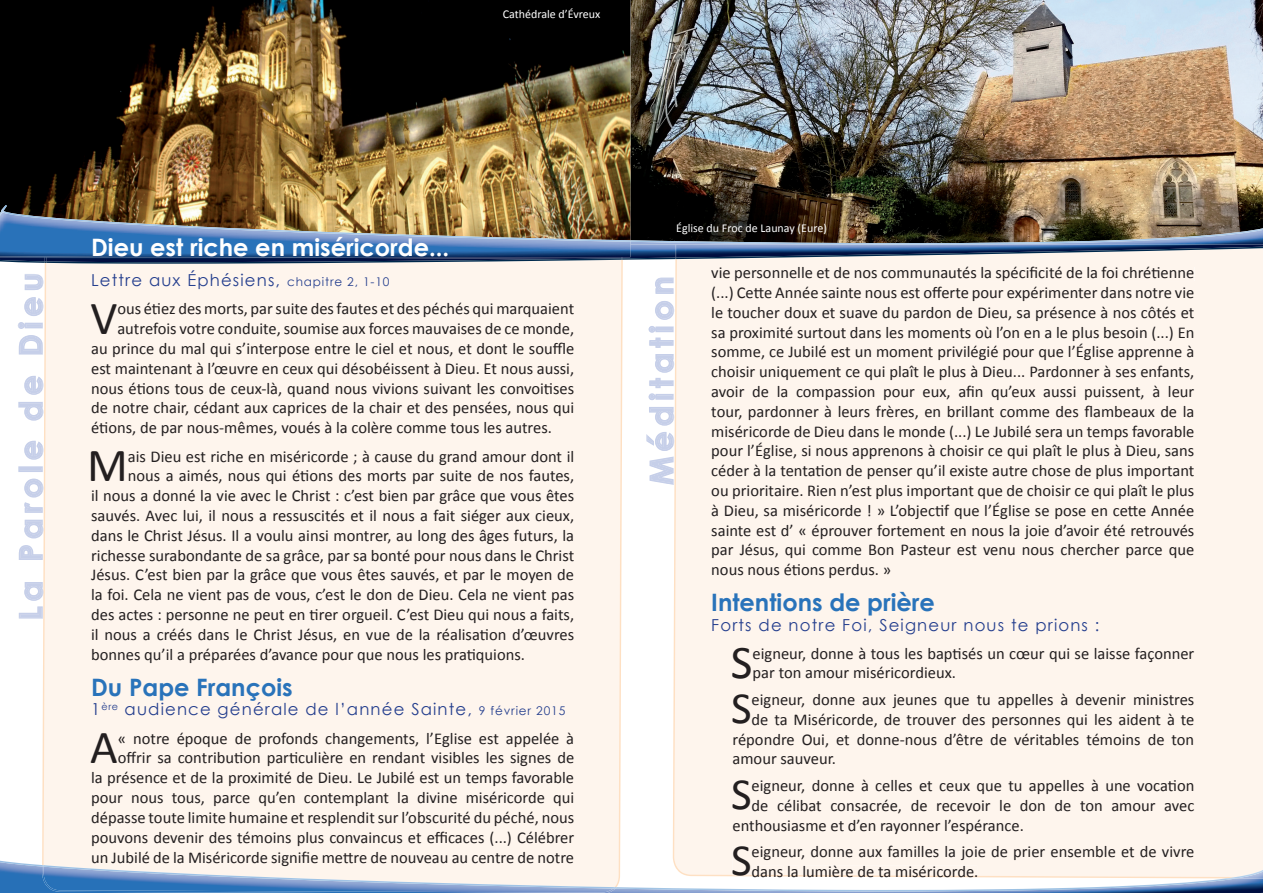
<style>
.page{position:relative;width:1263px;height:893px;background:#fff}
.page>*{position:absolute;margin:0;border:0;box-sizing:border-box;transform-origin:0 0}
.t1{font:47.7px "Calibri";color:#231f20}
.t2{font:47.25px "Calibri";color:#231f20}
.t3{font:44.85px "Calibri";color:#231f20}
.t4{font:700 31.5px "Century Gothic";letter-spacing:.16em;color:#c6cfe9}
.t5{font:700 24px "Century Gothic";color:#2973ba}
.t6{font:700 24px "Century Gothic";color:#fff}
.t7{font:16.5px/19.8px "Calibri";color:#231f20}
.t8{font:16.5px "Century Gothic";letter-spacing:.07em;color:#253f8e}
.t9{font:12px "Calibri";color:#fff}
.s1{font-size:12px}
</style>
<div class="page">
<div style="left:1236px;top:259px;width:27px;height:602px;background:#fef5ed"></div>
<div style="left:673px;top:259px;width:563px;height:602px;background:#fef5ed"></div>
<svg style="left:646px;top:278px;width:28px;height:207px"></svg>
<div style="left:42px;top:263px;width:581px;height:598px;background:#fef5ed"></div>
<svg style="left:19px;top:606px;width:24px;height:13px"></svg>
<svg style="left:18px;top:274px;width:26px;height:322px"></svg>
<img style="left:0;top:861px;width:1263px;height:32px">
<svg style="left:1226px;top:877px;width:18px;height:1px"></svg>
<img style="left:42px;top:865px;width:574px;height:24px">
<img style="left:630px;top:0;width:633px;height:228px">
<img style="left:0;top:0;width:630px;height:205px">
<img style="left:0;top:257px;width:188px;height:2px">
<img style="left:623px;top:244px;width:52px;height:15px">
<img style="left:677px;top:244px;width:586px;height:3px">
<img style="left:188px;top:257px;width:433px;height:2px">
<img style="left:0;top:242px;width:630px;height:15px">
<img style="left:0;top:259px;width:660px;height:4px">
<img style="left:46px;top:263px;width:575px;height:1px">
<img style="left:45px;top:259px;width:578px;height:4px">
<img style="left:677px;top:247px;width:586px;height:12px">
<svg style="left:675px;top:244px;width:2px;height:15px"></svg>
<img style="left:575px;top:258px;width:46px;height:1px">
<img style="left:850px;top:244px;width:102px;height:1px">
<img style="left:630px;top:228px;width:633px;height:16px">
<img style="left:0;top:205px;width:630px;height:37px">
<p class="t9" style="left:503px;top:6px;width:99px">Cathédrale d’Évreux</p>
<h3 class="t4" style="left:7px;top:620px;width:349px;rotate:-90deg">La Parole de Dieu</h3>
<h3 class="t6" style="left:91px;top:229px;width:360px">Dieu est riche en miséricorde...</h3>
<p class="t8" style="left:91px;top:269px;width:300px">Lettre aux Éphésiens, <span class="s1">chapitre 2, 1-10</span></p>
<h1 class="t1" style="left:90px;top:288px;width:29px">V</h1>
<p class="t7" style="left:117px;top:299px;width:458px">ous étiez des morts, par suite des fautes et des péchés qui marquaient</p>
<p class="t7" style="left:117px;top:319px;width:458px">autrefois votre conduite, soumise aux forces mauvaises de ce monde,</p>
<p class="t7" style="left:91px;top:339px;width:485px">au prince du mal qui s’interpose entre le ciel et nous, et dont le souffle</p>
<p class="t7" style="left:91px;top:358px;width:485px">est maintenant à l’œuvre en ceux qui désobéissent à Dieu. Et nous aussi,</p>
<p class="t7" style="left:91px;top:378px;width:484px">nous étions tous de ceux-là, quand nous vivions suivant les convoitises</p>
<p class="t7" style="left:91px;top:398px;width:485px">de notre chair, cédant aux caprices de la chair et des pensées, nous qui</p>
<p class="t7" style="left:91px;top:418px;width:462px">étions, de par nous-mêmes, voués à la colère comme tous les autres.</p>
<h1 class="t1" style="left:87px;top:435px;width:42px">M</h1>
<p class="t7" style="left:128px;top:446px;width:448px">ais Dieu est riche en miséricorde ; à cause du grand amour dont il</p>
<p class="t7" style="left:128px;top:466px;width:448px">nous a aimés, nous qui étions des morts par suite de nos fautes,</p>
<p class="t7" style="left:91px;top:486px;width:485px">il nous a donné la vie avec le Christ : c’est bien par grâce que vous êtes</p>
<p class="t7" style="left:91px;top:506px;width:485px">sauvés. Avec lui, il nous a ressuscités et il nous a fait siéger aux cieux,</p>
<p class="t7" style="left:91px;top:525px;width:484px">dans le Christ Jésus. Il a voulu ainsi montrer, au long des âges futurs, la</p>
<p class="t7" style="left:91px;top:545px;width:485px">richesse surabondante de sa grâce, par sa bonté pour nous dans le Christ</p>
<p class="t7" style="left:91px;top:565px;width:485px">Jésus. C’est bien par la grâce que vous êtes sauvés, et par le moyen de</p>
<p class="t7" style="left:91px;top:585px;width:485px">la foi. Cela ne vient pas de vous, c’est le don de Dieu. Cela ne vient pas</p>
<p class="t7" style="left:91px;top:605px;width:485px">des actes : personne ne peut en tirer orgueil. C’est Dieu qui nous a faits,</p>
<p class="t7" style="left:91px;top:624px;width:485px">il nous a créés dans le Christ Jésus, en vue de la réalisation d’œuvres</p>
<p class="t7" style="left:91px;top:644px;width:435px">bonnes qu’il a préparées d’avance pour que nous les pratiquions.</p>
<h3 class="t5" style="left:91px;top:669px;width:203px">Du Pape François</h3>
<p class="t8" style="left:91px;top:698px;width:476px">1<sup>ère</sup> audience générale de l’année Sainte, <span class="s1">9 février 2015</span></p>
<h1 class="t1" style="left:90px;top:717px;width:29px">A</h1>
<p class="t7" style="left:91px;top:728px;width:485px;text-align:right">« notre époque de profonds changements, l’Eglise est appelée à offrir sa contribution particulière en rendant visibles les signes de<br>la présence et de la proximité de Dieu. Le Jubilé est un temps favorable pour nous tous, parce qu’en contemplant la divine miséricorde qui dépasse toute limite humaine et resplendit sur l’obscurité du péché, nous pouvons devenir des témoins plus convaincus et efficaces (...) Célébrer un Jubilé de la Miséricorde signifie mettre de nouveau au centre de notre</p>
<p class="t9" style="left:676px;top:220px;width:152px">Église du Froc de Launay (Eure)</p>
<h3 class="t4" style="left:638px;top:485px;width:210px;rotate:-90deg">Méditation</h3>
<p class="t7" style="left:711px;top:263px;width:485px;text-align:justify">vie personnelle et de nos communautés la spécificité de la foi chrétienne (...) Cette Année sainte nous est offerte pour expérimenter dans notre vie le toucher doux et suave du pardon de Dieu, sa présence à nos côtés et sa proximité surtout dans les moments où l’on en a le plus besoin (...) En somme, ce Jubilé est un moment privilégié pour que l’Église apprenne à choisir uniquement ce qui plaît le plus à Dieu... Pardonner à ses enfants, avoir de la compassion pour eux, afin qu’eux aussi puissent, à leur tour, pardonner à leurs frères, en brillant comme des flambeaux de la miséricorde de Dieu dans le monde (...) Le Jubilé sera un temps favorable pour l’Église, si nous apprenons à choisir ce qui plaît le plus à Dieu, sans céder à la tentation de penser qu’il existe autre chose de plus important ou prioritaire. Rien n’est plus important que de choisir ce qui plaît le plus à Dieu, sa miséricorde ! » L’objectif que l’Église se pose en cette Année sainte est d’ « éprouver fortement en nous la joie d’avoir été retrouvés par Jésus, qui comme Bon Pasteur est venu nous chercher parce que nous nous étions perdus. »</p>
<h3 class="t5" style="left:711px;top:584px;width:225px">Intentions de prière</h3>
<p class="t8" style="left:711px;top:613px;width:390px">Forts de notre Foi, Seigneur nous te prions :</p>
<h2 class="t2" style="left:731px;top:633px;width:23px">S</h2>
<p class="t7" style="left:753px;top:643px;width:443px">eigneur, donne à tous les baptisés un cœur qui se laisse façonner par ton amour miséricordieux.</p>
<h3 class="t3" style="left:731px;top:680px;width:22px">S</h3>
<p class="t7" style="left:752px;top:690px;width:444px">eigneur, donne aux jeunes que tu appelles à devenir ministres</p>
<p class="t7" style="left:752px;top:709px;width:444px">de ta Miséricorde, de trouver des personnes qui les aident à te</p>
<p class="t7" style="left:732px;top:729px;width:463px">répondre Oui, et donne-nous d’être de véritables témoins de ton</p>
<p class="t7" style="left:732px;top:749px;width:105px">amour sauveur.</p>
<h3 class="t3" style="left:731px;top:766px;width:22px">S</h3>
<p class="t7" style="left:752px;top:776px;width:444px">eigneur, donne à celles et ceux que tu appelles à une vocation</p>
<p class="t7" style="left:752px;top:795px;width:444px">de célibat consacrée, de recevoir le don de ton amour avec</p>
<p class="t7" style="left:732px;top:815px;width:293px">enthousiasme et d’en rayonner l’espérance.</p>
<h3 class="t3" style="left:731px;top:832px;width:22px">S</h3>
<p class="t7" style="left:752px;top:842px;width:444px">eigneur, donne aux familles la joie de prier ensemble et de vivre dans la lumière de ta miséricorde.</p>
</div>
